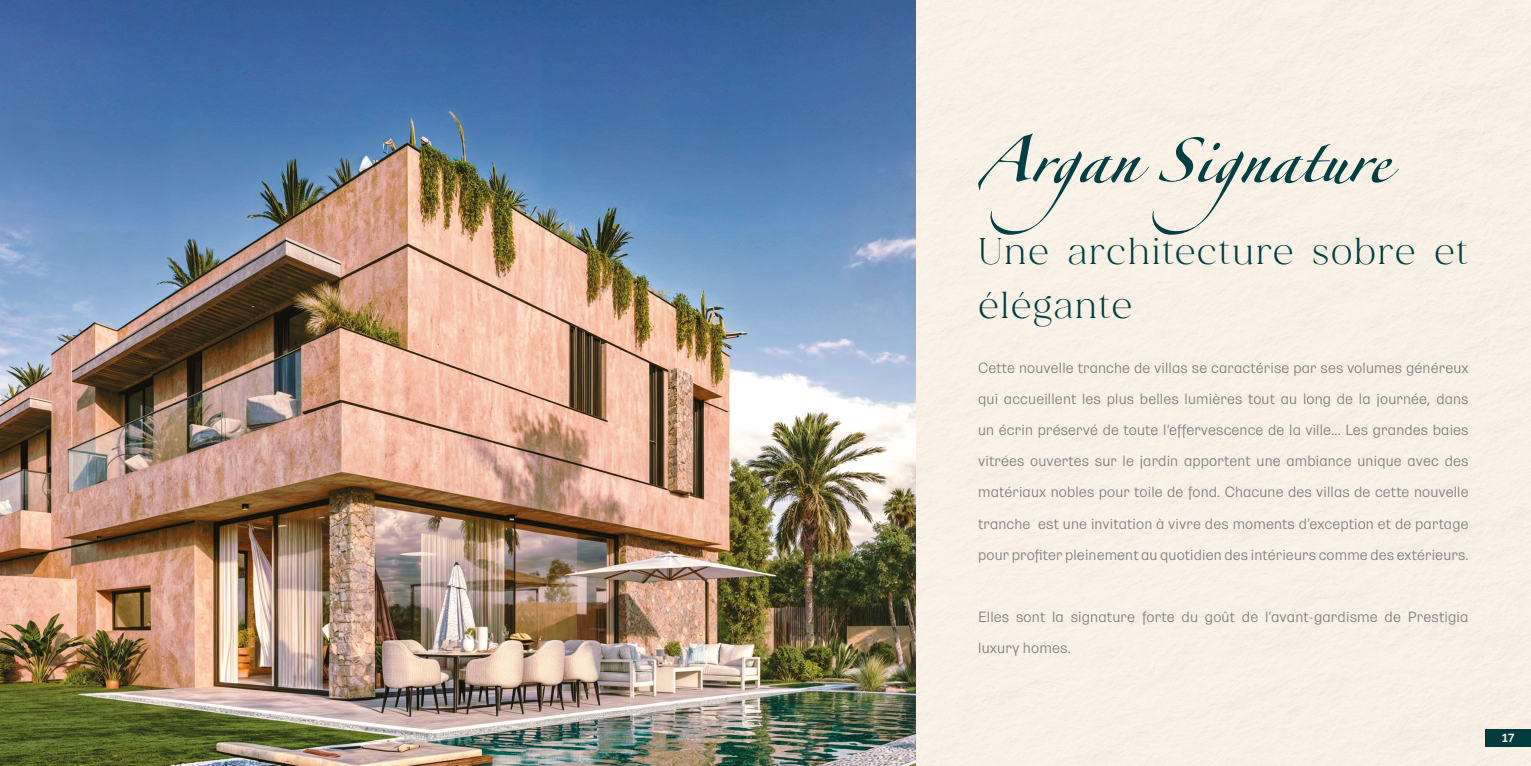
<style>
.page{position:relative;width:1531px;height:766px;background:#fff}
.page>*{position:absolute;margin:0;border:0;box-sizing:border-box;transform-origin:0 0}
.t1{font:100px "Zapfino Forte LT Pro";color:#003f44}
.t2{font:37px/54px "Milyuna";letter-spacing:.025em;color:#003f44}
.t3{font:300 15px/31px "Sempione Modern";letter-spacing:.01em;color:#7e7e7d;text-align:justify}
.t4{font:500 12px "Sempione Modern";color:#fff}
</style>
<div class="page">
<div style="left:0;top:0;width:1531px;height:765px;background:#fdf5e9"></div>
<img style="left:0;top:0;width:916px;height:765px">
<h1 class="t1" style="left:978px;top:88px;width:413px">Argan Signature</h1>
<h2 class="t2" style="left:978px;top:228px;width:492px">Une architecture sobre et élégante</h2>
<p class="t3" style="left:978px;top:353px;width:492px">Cette nouvelle tranche de villas se caractérise par ses volumes généreux qui accueillent les plus belles lumières tout au long de la journée, dans un écrin préservé de toute l’effervescence de la ville... Les grandes baies vitrées ouvertes sur le jardin apportent une ambiance unique avec des matériaux nobles pour toile de fond. Chacune des villas de cette nouvelle tranche est une invitation à vivre des moments d’exception et de partage pour profiter pleinement au quotidien des intérieurs comme des extérieurs.</p>
<p class="t3" style="left:978px;top:601px;width:492px">Elles sont la signature forte du goût de l’avant-gardisme de Prestigia luxury homes.</p>
<p class="t4" style="left:1502px;top:731px;width:14px">17</p>
</div>
